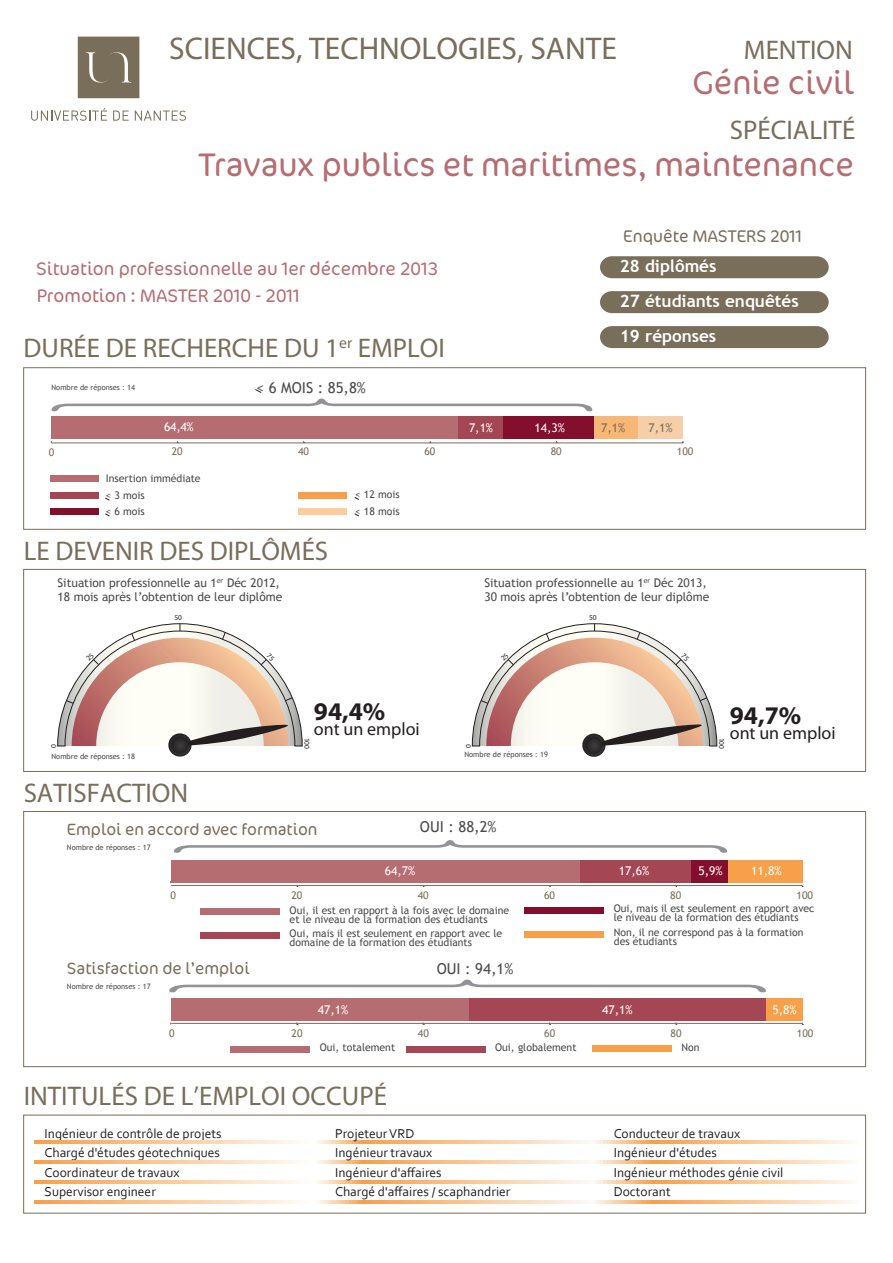
<style>
.page{position:relative;width:893px;height:1263px;background:#fff}
.page>*{position:absolute;margin:0;border:0;box-sizing:border-box;transform-origin:0 0}
.t1{font:300 33px "Cocon";color:#b56d72}
.t2{font:31.5px "Myriad Pro";color:#796e5a}
.t3{font:27px "Myriad Pro";color:#796e5a}
.t4{font:700 25.5px "Myriad Pro";color:#231f20}
.t5{font:300 18.45px "Cocon";color:#b56d72}
.t6{font:18px "Myriad Pro";color:#231f20}
.t7{font:700 17.1px/35px "Trebuchet MS";color:#fff}
.t8{font:300 17.1px "Cocon";color:#796e5a}
.t9{font:300 16.5px "Cocon";color:#796e5a}
.t10{font:15px "Trebuchet MS";color:#4b4c4d}
.t11{font:13.5px/19.5px "Corbel";color:#231f20}
.t12{font:12px/14.4px "Trebuchet MS";color:#4b4c4d}
.t13{font:12px "Trebuchet MS";color:#fff}
.t14{font:12px "Trebuchet MS";color:#796e5a}
.t15{font:10.5px/9px "Trebuchet MS";color:#4b4c4d}
.t16{font:10.5px "Trebuchet MS";color:#796e5a}
.t17{font:7.5px "Trebuchet MS";color:#4b4c4d}
.t18{font:7.5px "Myriad Pro";color:#231f20}
</style>
<div class="page">
<hr style="left:171px;top:1023px;width:632px;height:1px;background:#796e5a">
<div style="left:766px;top:998px;width:37px;height:22px;background:#f7a049"></div>
<div style="left:469px;top:998px;width:297px;height:22px;background:#a44654"></div>
<div style="left:171px;top:998px;width:298px;height:22px;background:#b56d72"></div>
<div style="left:23px;top:811px;width:843px;height:256px;border:1px solid #796e5a"></div>
<div style="left:592px;top:1045px;width:80px;height:6px;background:#f7a049"></div>
<div style="left:406px;top:1046px;width:79px;height:6px;background:#a44654"></div>
<div style="left:230px;top:1046px;width:80px;height:7px;background:#b56d72"></div>
<svg style="left:169px;top:979px;width:597px;height:13px"></svg>
<div style="left:200px;top:908px;width:80px;height:6px;background:#b56d72"></div>
<svg style="left:174px;top:840px;width:553px;height:13px"></svg>
<div style="left:200px;top:932px;width:80px;height:6px;background:#a44654"></div>
<div style="left:23px;top:569px;width:843px;height:203px;border:1px solid #796e5a"></div>
<div style="left:23px;top:367px;width:843px;height:163px;border:1px solid #796e5a"></div>
<svg style="left:35px;top:1141px;width:817px;height:2px;background:#facc9d"></svg>
<svg style="left:35px;top:1160px;width:817px;height:3px;background:#facc9d"></svg>
<svg style="left:35px;top:1181px;width:817px;height:2px;background:#facc9d"></svg>
<svg style="left:600px;top:256px;width:229px;height:22px;background:#7d735f"></svg>
<svg style="left:600px;top:291px;width:229px;height:22px;background:#7d725e"></svg>
<svg style="left:600px;top:326px;width:229px;height:22px;background:#7c725e"></svg>
<svg style="left:31px;top:108px;width:76px;height:13px"></svg>
<svg style="left:113px;top:111px;width:16px;height:10px"></svg>
<svg style="left:135px;top:111px;width:51px;height:10px"></svg>
<svg style="left:78px;top:37px;width:61px;height:61px;background:#807663"></svg>
<div style="left:524px;top:931px;width:80px;height:6px;background:#f7a049"></div>
<div style="left:524px;top:907px;width:80px;height:6px;background:#840f2d"></div>
<hr style="left:51px;top:443px;width:632px;height:1px;background:#796e5a">
<div style="left:638px;top:416px;width:45px;height:22px;background:#f6cfa8"></div>
<div style="left:593px;top:416px;width:45px;height:22px;background:#f8b774"></div>
<div style="left:503px;top:416px;width:90px;height:22px;background:#840f2d"></div>
<div style="left:458px;top:416px;width:45px;height:22px;background:#a44654"></div>
<div style="left:51px;top:416px;width:407px;height:22px;background:#b56d72"></div>
<div style="left:50px;top:492px;width:49px;height:7px;background:#a44654"></div>
<div style="left:50px;top:476px;width:49px;height:6px;background:#b56d72"></div>
<div style="left:50px;top:508px;width:49px;height:6px;background:#840f2d"></div>
<div style="left:298px;top:492px;width:49px;height:7px;background:#f7a049"></div>
<div style="left:298px;top:508px;width:49px;height:6px;background:#fccc9c"></div>
<svg style="left:105px;top:513px;width:5px;height:4px"></svg>
<svg style="left:52px;top:399px;width:540px;height:12px"></svg>
<svg style="left:255px;top:389px;width:7px;height:4px"></svg>
<hr style="left:171px;top:885px;width:632px;height:1px;background:#796e5a">
<div style="left:728px;top:860px;width:75px;height:22px;background:#f7a049"></div>
<div style="left:691px;top:860px;width:37px;height:22px;background:#840f2d"></div>
<div style="left:580px;top:860px;width:111px;height:22px;background:#a44654"></div>
<div style="left:171px;top:860px;width:409px;height:22px;background:#b56d72"></div>
<svg style="left:35px;top:1200px;width:817px;height:3px;background:#facc9d"></svg>
<svg style="left:57px;top:623px;width:246px;height:134px"></svg>
<svg style="left:472px;top:623px;width:246px;height:134px"></svg>
<h2 class="t2" style="left:169px;top:29px;width:449px">SCIENCES, TECHNOLOGIES, SANTE</h2>
<h3 class="t3" style="left:744px;top:33px;width:110px">MENTION</h3>
<h1 class="t1" style="left:692px;top:64px;width:164px">Génie civil</h1>
<h3 class="t3" style="left:730px;top:114px;width:127px">SPÉCIALITÉ</h3>
<h1 class="t1" style="left:198px;top:146px;width:657px">Travaux publics et maritimes, maintenance</h1>
<h3 class="t5" style="left:36px;top:258px;width:403px">Situation professionnelle au 1er décembre 2013</h3>
<h3 class="t5" style="left:37px;top:285px;width:265px">Promotion : MASTER 2010 - 2011</h3>
<h3 class="t3" style="left:24px;top:331px;width:423px">DURÉE DE RECHERCHE DU 1<sup>er</sup> EMPLOI</h3>
<p class="t17" style="left:52px;top:382px;width:85px">Nombre de réponses : 14</p>
<h3 class="t10" style="left:256px;top:379px;width:111px">&lt; 6 MOIS : 85,8%</h3>
<h3 class="t8" style="left:623px;top:227px;width:180px">Enquête MASTERS 2011</h3>
<h3 class="t7" style="left:620px;top:249px;width:180px">28 diplômés<br>27 étudiants enquêtés<br>19 réponses</h3>
<p class="t13" style="left:164px;top:420px;width:31px">64,4%</p>
<p class="t13" style="left:469px;top:421px;width:26px">7,1%</p>
<p class="t13" style="left:534px;top:421px;width:32px">14,3%</p>
<p class="t14" style="left:601px;top:421px;width:26px">7,1%</p>
<p class="t14" style="left:648px;top:421px;width:26px">7,1%</p>
<p class="t16" style="left:49px;top:446px;width:7px">0</p>
<p class="t16" style="left:172px;top:445px;width:13px">20</p>
<p class="t16" style="left:298px;top:445px;width:13px">40</p>
<p class="t16" style="left:424px;top:445px;width:13px">60</p>
<p class="t16" style="left:551px;top:445px;width:13px">80</p>
<p class="t16" style="left:677px;top:445px;width:18px">100</p>
<p class="t15" style="left:106px;top:474px;width:97px">Insertion immédiate</p>
<p class="t15" style="left:106px;top:507px;width:40px">&lt; 6 mois</p>
<p class="t15" style="left:106px;top:491px;width:40px">&lt; 3 mois</p>
<p class="t15" style="left:355px;top:487px;width:46px;line-height:16.5px">&lt; 12 mois &lt; 18 mois</p>
<h3 class="t3" style="left:24px;top:534px;width:306px">LE DEVENIR DES DIPLÔMÉS</h3>
<p class="t12" style="left:58px;top:575px;width:226px">Situation professionnelle au 1<sup>er</sup> Déc 2012,<br>18 mois après l’obtention de leur diplôme</p>
<p class="t18" style="left:174px;top:613px;width:9px">50</p>
<p class="t12" style="left:484px;top:575px;width:226px">Situation professionnelle au 1<sup>er</sup> Déc 2013,<br>30 mois après l’obtention de leur diplôme</p>
<p class="t18" style="left:589px;top:613px;width:9px">50</p>
<h3 class="t4" style="left:314px;top:695px;width:73px">94,4%</h3>
<h3 class="t6" style="left:314px;top:718px;width:107px">ont un emploi</h3>
<p class="t18" style="left:49px;top:747px;width:5px;rotate:-90deg">0</p>
<p class="t18" style="left:312px;top:737px;width:13px;rotate:90deg">100</p>
<h3 class="t4" style="left:730px;top:699px;width:73px">94,7%</h3>
<h3 class="t6" style="left:730px;top:722px;width:107px">ont un emploi</h3>
<p class="t18" style="left:464px;top:747px;width:5px;rotate:-90deg">0</p>
<p class="t18" style="left:726px;top:737px;width:13px;rotate:90deg">100</p>
<p class="t17" style="left:52px;top:752px;width:85px">Nombre de réponses : 18</p>
<p class="t17" style="left:464px;top:750px;width:85px">Nombre de réponses : 19</p>
<h3 class="t3" style="left:24px;top:776px;width:166px">SATISFACTION</h3>
<h3 class="t9" style="left:67px;top:819px;width:252px">Emploi en accord avec formation</h3>
<p class="t17" style="left:67px;top:842px;width:85px">Nombre de réponses : 17</p>
<h3 class="t10" style="left:420px;top:818px;width:78px">OUI : 88,2%</h3>
<p class="t13" style="left:406px;top:862px;width:21px">75%</p>
<p class="t13" style="left:385px;top:864px;width:32px">64,7%</p>
<p class="t13" style="left:619px;top:864px;width:32px">17,6%</p>
<p class="t13" style="left:698px;top:864px;width:26px">5,9%</p>
<p class="t13" style="left:751px;top:864px;width:32px">11,8%</p>
<p class="t16" style="left:171px;top:889px;width:7px">0</p>
<p class="t16" style="left:291px;top:889px;width:13px">20</p>
<p class="t16" style="left:418px;top:889px;width:13px">40</p>
<p class="t16" style="left:544px;top:889px;width:13px">60</p>
<p class="t16" style="left:670px;top:889px;width:13px">80</p>
<p class="t16" style="left:797px;top:889px;width:18px">100</p>
<h3 class="t9" style="left:67px;top:958px;width:184px">Satisfaction de l’emploi</h3>
<p class="t17" style="left:67px;top:981px;width:85px">Nombre de réponses : 17</p>
<p class="t15" style="left:290px;top:905px;width:221px">Oui, il est en rapport à la fois avec le domaine et le niveau de la formation des étudiants</p>
<p class="t15" style="left:290px;top:929px;width:214px">Oui, mais il est seulement en rapport avec le domaine de la formation des étudiants</p>
<h3 class="t10" style="left:437px;top:960px;width:78px">OUI : 94,1%</h3>
<p class="t15" style="left:614px;top:904px;width:202px">Oui, mais il est seulement en rapport avec le niveau de la formation des étudiants</p>
<p class="t15" style="left:614px;top:928px;width:191px">Non, il ne correspond pas à la formation des étudiants</p>
<p class="t13" style="left:318px;top:1002px;width:32px">47,1%</p>
<p class="t13" style="left:602px;top:1003px;width:32px">47,1%</p>
<p class="t13" style="left:772px;top:1003px;width:26px">5,8%</p>
<p class="t16" style="left:169px;top:1027px;width:7px">0</p>
<p class="t16" style="left:292px;top:1027px;width:13px">20</p>
<p class="t16" style="left:418px;top:1027px;width:13px">40</p>
<p class="t16" style="left:544px;top:1027px;width:13px">60</p>
<p class="t16" style="left:670px;top:1027px;width:13px">80</p>
<p class="t16" style="left:797px;top:1027px;width:18px">100</p>
<p class="t15" style="left:320px;top:1042px;width:77px">Oui, totalement</p>
<p class="t15" style="left:495px;top:1043px;width:83px">Oui, globalement</p>
<p class="t15" style="left:681px;top:1042px;width:20px">Non</p>
<h3 class="t3" style="left:24px;top:1079px;width:365px">INTITULÉS DE L’EMPLOI OCCUPÉ</h3>
<p class="t11" style="left:45px;top:1123px;width:179px">Ingénieur de contrôle de projets<br>Chargé d'études géotechniques<br>Coordinateur de travaux<br>Supervisor engineer</p>
<p class="t11" style="left:335px;top:1123px;width:177px">Projeteur VRD<br>Ingénieur travaux<br>Ingénieur d'affaires<br>Chargé d'affaires / scaphandrier</p>
<p class="t11" style="left:614px;top:1123px;width:171px">Conducteur de travaux<br>Ingénieur d'études<br>Ingénieur méthodes génie civil<br>Doctorant</p>
</div>
